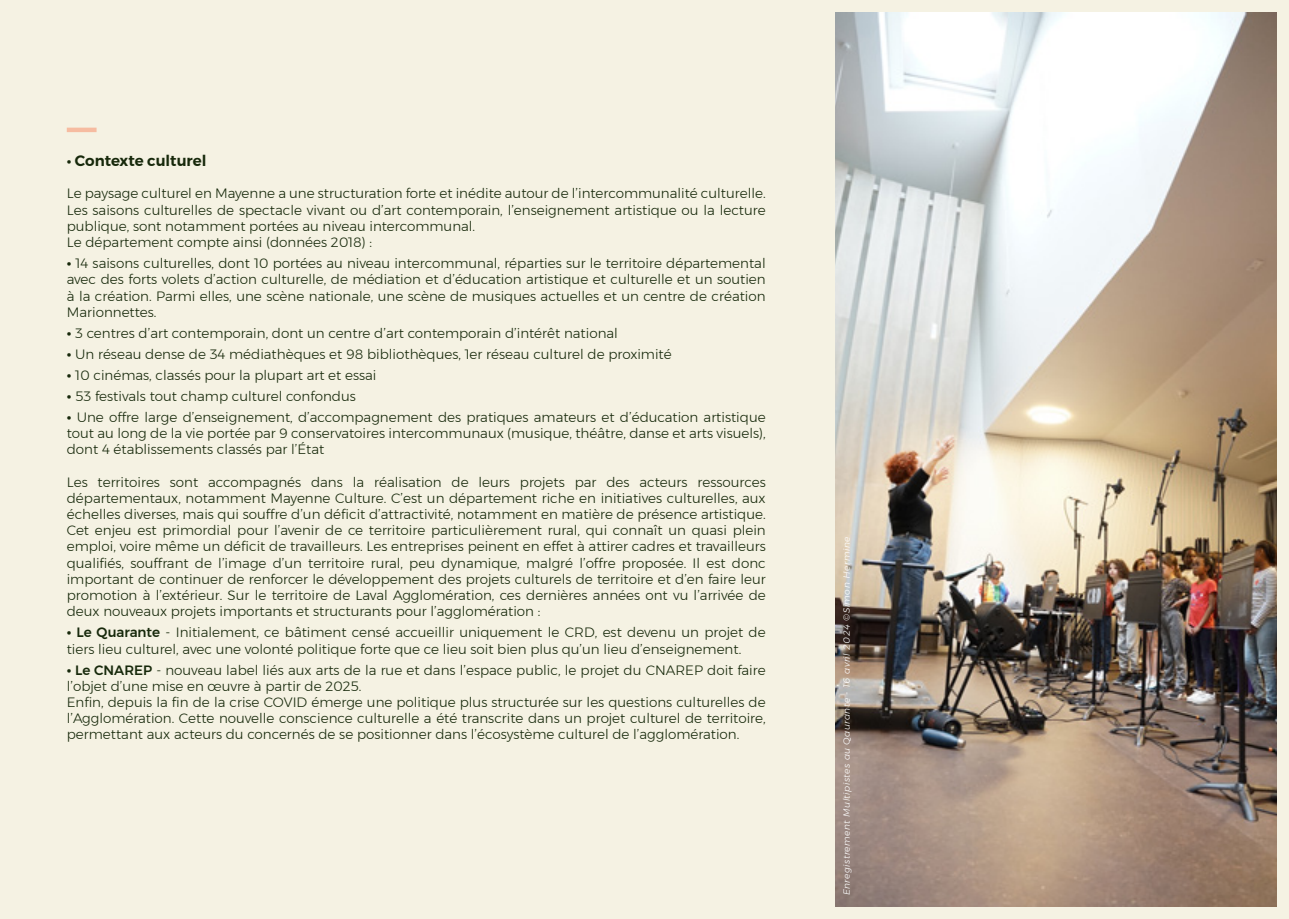
<style>
.page{position:relative;width:1289px;height:919px;background:#fff}
.page>*{position:absolute;margin:0;border:0;box-sizing:border-box;transform-origin:0 0}
.t1{font:600 15px "Montserrat";color:#17290b}
.t2{font:300 13.5px/16.2px "Montserrat";color:#17290b;text-align:justify}
.t3{font:italic 300 9px "Montserrat";letter-spacing:.05em;color:#fff}
.s1{font-weight:600;font-size:15px}
.s2{font-weight:500}
</style>
<div class="page">
<div style="left:0;top:0;width:1288px;height:918px;background:#f5f2e3"></div>
<img style="left:836px;top:13px;width:440px;height:893px">
<hr style="left:67px;top:128px;width:30px;height:4px;background:#f6bca1">
<p class="t1" style="left:67px;top:149px;width:141px">• Contexte culturel</p>
<p class="t2" style="left:67px;top:185px;width:700px">Le paysage culturel en Mayenne a une structuration forte et inédite autour de l’intercommunalité culturelle.<br>Les saisons culturelles de spectacle vivant ou d’art contemporain, l’enseignement artistique ou la lecture publique, sont notamment portées au niveau intercommunal.</p>
<p class="t2" style="left:67px;top:234px;width:307px">Le département compte ainsi (données 2018) :</p>
<p class="t2" style="left:67px;top:255px;width:700px"><span class="s1">•</span> 14 saisons culturelles, dont 10 portées au niveau intercommunal, réparties sur le territoire départemental avec des forts volets d’action culturelle, de médiation et d’éducation artistique et culturelle et un soutien à la création. Parmi elles, une scène nationale, une scène de musiques actuelles et un centre de création Marionnettes.</p>
<p class="t2" style="left:67px;top:324px;width:552px"><span class="s1">•</span> 3 centres d’art contemporain, dont un centre d’art contemporain d’intérêt national</p>
<p class="t2" style="left:67px;top:345px;width:606px"><span class="s1">•</span> Un réseau dense de 34 médiathèques et 98 bibliothèques, 1er réseau culturel de proximité</p>
<p class="t2" style="left:67px;top:366px;width:311px"><span class="s1">•</span> 10 cinémas, classés pour la plupart art et essai</p>
<p class="t2" style="left:67px;top:387px;width:290px"><span class="s1">•</span> 53 festivals tout champ culturel confondus</p>
<p class="t2" style="left:67px;top:408px;width:700px"><span class="s1">•</span> Une offre large d’enseignement, d’accompagnement des pratiques amateurs et d’éducation artistique tout au long de la vie portée par 9 conservatoires intercommunaux (musique, théâtre, danse et arts visuels), dont 4 établissements classés par l’État</p>
<p class="t2" style="left:67px;top:473px;width:700px">Les territoires sont accompagnés dans la réalisation de leurs projets par des acteurs ressources départementaux, notamment Mayenne Culture. C’est un département riche en initiatives culturelles, aux échelles diverses, mais qui souffre d’un déficit d’attractivité, notamment en matière de présence artistique.<br>Cet enjeu est primordial pour l’avenir de ce territoire particulièrement rural, qui connaît un quasi plein emploi, voire même un déficit de travailleurs. Les entreprises peinent en effet à attirer cadres et travailleurs qualifiés, souffrant de l’image d’un territoire rural, peu dynamique, malgré l’offre proposée. Il est donc important de continuer de renforcer le développement des projets culturels de territoire et d’en faire leur promotion à l’extérieur. Sur le territoire de Laval Agglomération, ces dernières années ont vu l’arrivée de deux nouveaux projets importants et structurants pour l’agglomération :</p>
<p class="t2" style="left:67px;top:624px;width:700px"><span class="s1">•</span> <span class="s2">Le Quarante</span> - Initialement, ce bâtiment censé accueillir uniquement le CRD, est devenu un projet de tiers lieu culturel, avec une volonté politique forte que ce lieu soit bien plus qu’un lieu d’enseignement.</p>
<p class="t2" style="left:67px;top:661px;width:700px"><span class="s1">•</span> <span class="s2">Le CNAREP</span> - nouveau label liés aux arts de la rue et dans l’espace public, le projet du CNAREP doit faire l’objet d’une mise en œuvre à partir de 2025.</p>
<p class="t2" style="left:67px;top:693px;width:700px">Enfin, depuis la fin de la crise COVID émerge une politique plus structurée sur les questions culturelles de l’Agglomération. Cette nouvelle conscience culturelle a été transcrite dans un projet culturel de territoire, permettant aux acteurs du concernés de se positionner dans l’écosystème culturel de l’agglomération.</p>
<p class="t3" style="left:839px;top:895px;width:360px;rotate:-90deg">Enregistrement Multipistes au Qaurante - 16 avril 2024 ©Simon Hermine</p>
</div>
